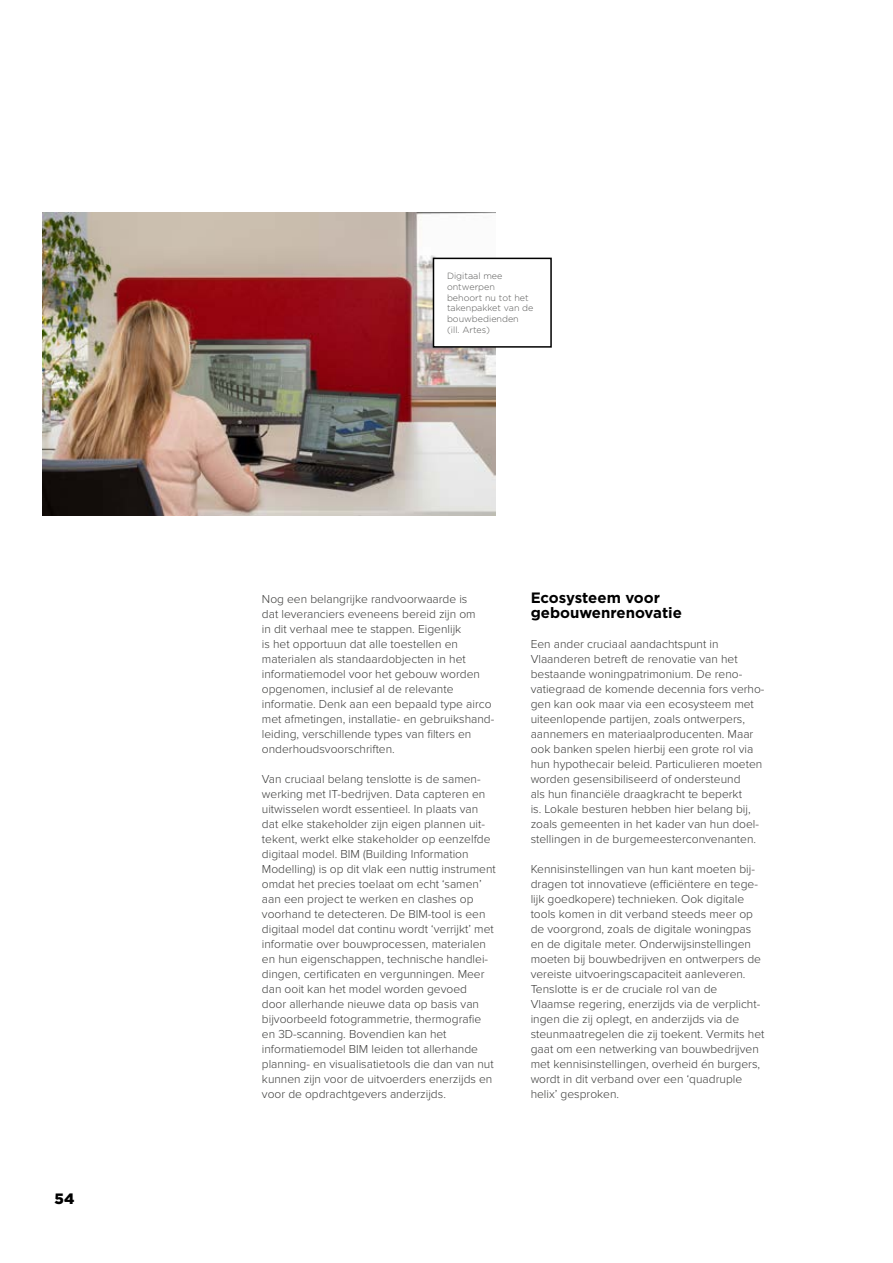
<style>
.page{position:relative;width:893px;height:1263px;background:#fff}
.page>*{position:absolute;margin:0;border:0;box-sizing:border-box;transform-origin:0 0}
.t1{font:700 15px/15px "Gotham";color:#000}
.t2{font:900 15px "Gotham";color:#000}
.t3{font:300 12px/15px "Proxima Nova";color:#3c3c3b}
.t4{font:300 9px/10.8px "Gotham";color:#575756}
</style>
<div class="page">
<img style="left:43px;top:213px;width:453px;height:302px">
<div style="left:433px;top:258px;width:118px;height:89px;background:#fff"></div>
<div style="left:433px;top:258px;width:119px;height:90px;border:2px solid #000"></div>
<p class="t2" style="left:55px;top:1188px;width:21px">54</p>
<p class="t4" style="left:447px;top:270px;width:88px">Digitaal mee ontwerpen<br>behoort nu tot het takenpakket van de bouwbedienden (ill. Artes)</p>
<p class="t3" style="left:262px;top:591px;width:234px">Nog een belangrijke randvoorwaarde is<br>dat leveranciers eveneens bereid zijn om<br>in dit verhaal mee te stappen. Eigenlijk<br>is het opportuun dat alle toestellen en materialen als standaardobjecten in het informatiemodel voor het gebouw worden opgenomen, inclusief al de relevante informatie. Denk aan een bepaald type airco met afmetingen, installatie- en gebruikshand&shy;leiding, verschillende types van filters en onderhoudsvoorschriften.</p>
<p class="t3" style="left:262px;top:771px;width:235px">Van cruciaal belang tenslotte is de samen&shy;werking met IT-bedrijven. Data capteren en uitwisselen wordt essentieel. In plaats van dat elke stakeholder zijn eigen plannen uit&shy;tekent, werkt elke stakeholder op eenzelfde digitaal model. BIM (Building Information Modelling) is op dit vlak een nuttig instrument omdat het precies toelaat om echt ‘samen’ aan een project te werken en clashes op voorhand te detecteren. De BIM-tool is een digitaal model dat continu wordt ‘verrijkt’ met informatie over bouwprocessen, materialen en hun eigenschappen, technische handlei&shy;dingen, certificaten en vergunningen. Meer dan ooit kan het model worden gevoed<br>door allerhande nieuwe data op basis van bijvoorbeeld fotogrammetrie, thermografie en 3D-scanning. Bovendien kan het informatiemodel BIM leiden tot allerhande planning- en visualisatietools die dan van nut kunnen zijn voor de uitvoerders enerzijds en voor de opdrachtgevers anderzijds.</p>
<p class="t1" style="left:531px;top:590px;width:153px">Ecosysteem voor gebouwenrenovatie</p>
<p class="t3" style="left:531px;top:636px;width:235px">Een ander cruciaal aandachtspunt in Vlaanderen betreft de renovatie van het bestaande woningpatrimonium. De reno&shy;vatiegraad de komende decennia fors verho&shy;gen kan ook maar via een ecosysteem met uiteenlopende partijen, zoals ontwerpers, aannemers en materiaalproducenten. Maar ook banken spelen hierbij een grote rol via hun hypothecair beleid. Particulieren moeten worden gesensibiliseerd of ondersteund<br>als hun financiële draagkracht te beperkt<br>is. Lokale besturen hebben hier belang bij, zoals gemeenten in het kader van hun doel&shy;stellingen in de burgemeesterconvenanten.</p>
<p class="t3" style="left:531px;top:861px;width:235px">Kennisinstellingen van hun kant moeten bij&shy;dragen tot innovatieve (efficiëntere en tege&shy;lijk goedkopere) technieken. Ook digitale tools komen in dit verband steeds meer op de voorgrond, zoals de digitale woningpas en de digitale meter. Onderwijsinstellingen moeten bij bouwbedrijven en ontwerpers de vereiste uitvoeringscapaciteit aanleveren.<br>Tenslotte is er de cruciale rol van de Vlaamse regering, enerzijds via de verplicht&shy;ingen die zij oplegt, en anderzijds via de steunmaatregelen die zij toekent. Vermits het gaat om een netwerking van bouwbedrijven met kennisinstellingen, overheid én burgers, wordt in dit verband over een ‘quadruple helix’ gesproken.</p>
</div>
